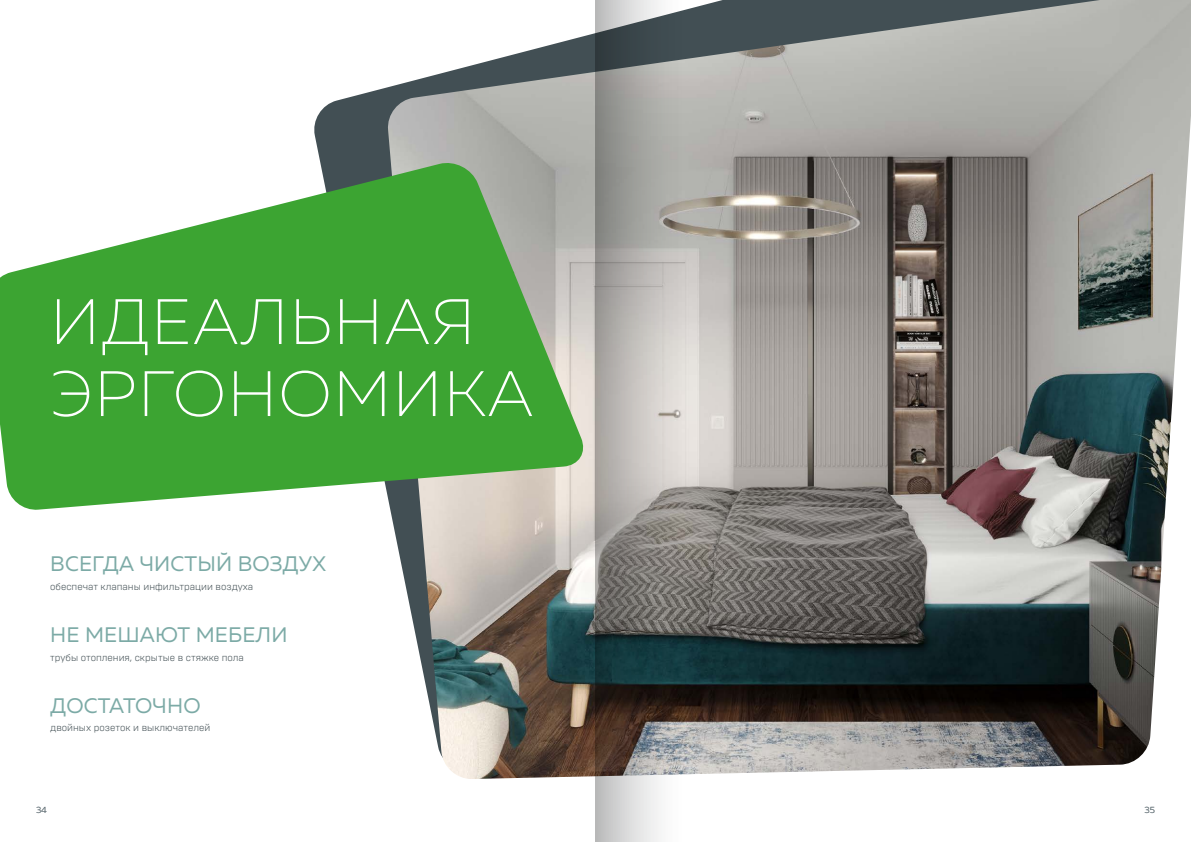
<style>
.page{position:relative;width:1191px;height:842px;background:#fff}
.page>*{position:absolute;margin:0;border:0;box-sizing:border-box;transform-origin:0 0}
.t1{font:200 64px/72px "Muller";letter-spacing:.03em;color:#fff}
.t2{font:21px "Muller";letter-spacing:.01em;color:#7caaa6}
.t3{font:300 10px "Brutal Type";color:#424f54}
.t4{font:300 9px "Muller";color:#68757b}
</style>
<div class="page">
<svg style="left:314px;top:87px;width:73px;height:73px;fill:#424f54"></svg>
<img style="left:387px;top:0;width:804px;height:779px">
<svg style="left:0;top:160px;width:587px;height:351px;background:#68b360"></svg>
<svg style="left:595px;top:0;width:89px;height:842px;background:#969693"></svg>
<h1 class="t1" style="left:50px;top:286px;width:484px">ИДЕАЛЬНАЯ<br>ЭРГОНОМИКА</h1>
<h2 class="t2" style="left:50px;top:551px;width:277px">ВСЕГДА ЧИСТЫЙ ВОЗДУХ</h2>
<p class="t3" style="left:50px;top:580px;width:205px">обеспечат клапаны инфильтрации воздуха</p>
<h2 class="t2" style="left:50px;top:622px;width:239px">НЕ МЕШАЮТ МЕБЕЛИ</h2>
<p class="t3" style="left:50px;top:651px;width:195px">трубы отопления, скрытые в стяжке пола</p>
<h2 class="t2" style="left:50px;top:692px;width:152px">ДОСТАТОЧНО</h2>
<p class="t3" style="left:50px;top:722px;width:162px">двойных розеток и выключателей</p>
<p class="t4" style="left:36px;top:804px;width:13px">34</p>
<p class="t4" style="left:1144px;top:804px;width:12px">35</p>
</div>
